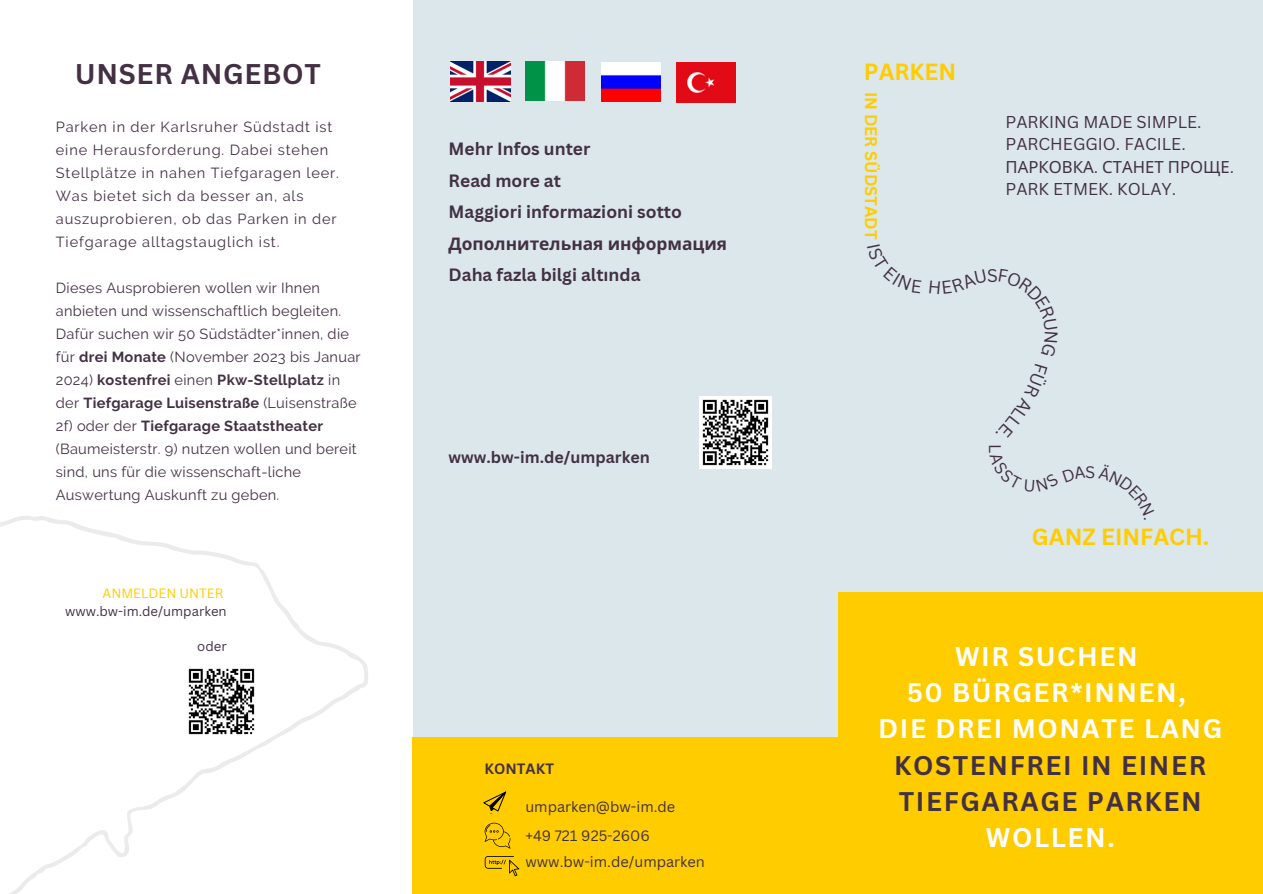
<style>
.page{position:relative;width:1263px;height:894px;background:#fff}
.page>*{position:absolute;margin:0;border:0;box-sizing:border-box;transform-origin:0 0}
.t1{font:700 27.75px "Canva Sans";letter-spacing:.025em;color:#433143}
.t2{font:700 26.25px/36.2px "Canva Sans";letter-spacing:.06em;color:#433143;text-align:center}
.t3{font:700 26.25px "Canva Sans";letter-spacing:.06em;color:#fff}
.t4{font:700 22.65px "Canva Sans";color:#fc0}
.t5{font:17.7px "Canva Sans";color:#433143}
.t6{font:700 17.4px "Canva Sans";color:#433143}
.t7{font:700 17.4px "Noto Sans";color:#433143}
.t8{font:16.65px "Canva Sans";color:#433143}
.t9{font:16.65px "Noto Sans";color:#433143}
.t10{font:700 16.35px "Canva Sans";color:#fc0}
.t11{font:16.35px "Canva Sans";color:#433143}
.t12{font:700 16.05px "Canva Sans";color:#433143}
.t13{font:14.55px/23px "Raleway";letter-spacing:.02em;color:#433143}
.t14{font:14.55px/23px "Raleway";letter-spacing:.06em;color:#433143}
.t15{font:14.55px "Canva Sans";color:#433143}
.t16{font:700 14.55px "Canva Sans";color:#433143}
.t17{font:13.2px "Canva Sans";color:#433143}
.t18{font:13.2px "Canva Sans";color:#fc0}
.s1{font-weight:700}
.s2{font-family:"Canva Sans"}
.s3{color:#fff}
</style>
<div class="page">
<div style="left:0;top:0;width:1263px;height:893px;background:#dbe7eb"></div>
<div style="left:838px;top:592px;width:425px;height:301px;background:#fc0"></div>
<div style="left:0;top:0;width:412px;height:893px;background:#fff"></div>
<div style="left:413px;top:736px;width:425px;height:157px;background:#fc0"></div>
<svg style="left:0;top:519px;width:365px;height:374px"></svg>
<svg style="left:485px;top:822px;width:25px;height:26px"></svg>
<svg style="left:485px;top:856px;width:34px;height:20px"></svg>
<img style="left:185px;top:665px;width:72px;height:72px">
<svg style="left:483px;top:791px;width:24px;height:21px"></svg>
<img style="left:699px;top:396px;width:72px;height:72px">
<img style="left:601px;top:62px;width:60px;height:40px">
<img style="left:525px;top:61px;width:60px;height:39px">
<img style="left:676px;top:63px;width:60px;height:39px">
<img style="left:451px;top:62px;width:59px;height:39px">
<p class="t1" style="left:75px;top:54px;width:247px">UNSER ANGEBOT</p>
<p class="t14" style="left:56px;top:115px;width:285px">Parken in der Karlsruher Südstadt ist eine Herausforderung. Dabei stehen Stellplätze in nahen Tiefgaragen leer.<br>Was bietet sich da besser an, als auszuprobieren, ob das Parken in der Tiefgarage alltagstauglich ist.</p>
<p class="t13" style="left:56px;top:276px;width:306px">Dieses Ausprobieren wollen wir Ihnen anbieten und wissenschaftlich begleiten.<br>Dafür suchen wir 50 Südstädter*innen, die für <span class="s1">drei Monate</span> (November 2023 bis Januar 2024) <span class="s1">kostenfrei</span> einen <span class="s1">Pkw-Stellplatz</span> in der <span class="s1">Tiefgarage Luisenstraße</span> (Luisenstraße 2f) oder der <span class="s1">Tiefgarage Staatstheater </span>(Baumeisterstr. 9) nutzen wollen und bereit sind, uns für die wissenschaft-liche Auswertung Auskunft zu geben.</p>
<p class="t18" style="left:103px;top:584px;width:122px">ANMELDEN UNTER</p>
<p class="t17" style="left:65px;top:601px;width:163px">www.bw-im.de/umparken</p>
<p class="t17" style="left:197px;top:636px;width:31px">oder</p>
<p class="t6" style="left:449px;top:136px;width:143px">Mehr Infos unter</p>
<p class="t6" style="left:449px;top:168px;width:114px">Read more at</p>
<p class="t6" style="left:449px;top:199px;width:235px">Maggiori informazioni sotto</p>
<p class="t7" style="left:449px;top:231px;width:280px">Дополнительная информация</p>
<p class="t6" style="left:449px;top:262px;width:193px">Daha fazla bilgi altında</p>
<p class="t12" style="left:449px;top:445px;width:203px">www.bw-im.de/umparken</p>
<p class="t16" style="left:485px;top:758px;width:71px">KONTAKT</p>
<p class="t15" style="left:525px;top:796px;width:151px">umparken@bw-im.de</p>
<p class="t15" style="left:525px;top:825px;width:126px">+49 721 925-2606</p>
<p class="t15" style="left:525px;top:851px;width:181px">www.bw-im.de/umparken</p>
<p class="t4" style="left:864px;top:56px;width:94px">PARKEN</p>
<p class="t10" style="left:883px;top:92px;width:149px;rotate:90deg">IN DER SÜDSTADT</p>
<p class="t8" style="left:1005px;top:110px;width:198px">PARKING MADE SIMPLE.</p>
<p class="t8" style="left:1005px;top:132px;width:182px">PARCHEGGIO. FACILE.</p>
<p class="t9" style="left:1005px;top:155px;width:230px">ПАРКОВКА<span class="s2">.</span> СТАНЕТ ПРОЩЕ<span class="s2">.</span></p>
<p class="t8" style="left:1005px;top:177px;width:172px">PARK ETMEK. KOLAY.</p>
<p class="t5" style="left:987px;top:262px;width:12px">S</p>
<p class="t11" style="left:1007px;top:444px;width:11px;rotate:90deg">L</p>
<p class="t4" style="left:1032px;top:521px;width:179px">GANZ EINFACH.</p>
<p class="t3" style="left:955px;top:638px;width:184px">WIR SUCHEN</p>
<p class="t3" style="left:907px;top:674px;width:280px">50 BÜRGER*INNEN,</p>
<p class="t2" style="left:878px;top:710px;width:345px"><span class="s3">DIE DREI MONATE LANG<br></span>KOSTENFREI IN EINER<br>TIEFGARAGE PARKEN<br><span class="s3">WOLLEN.</span></p>
</div>
